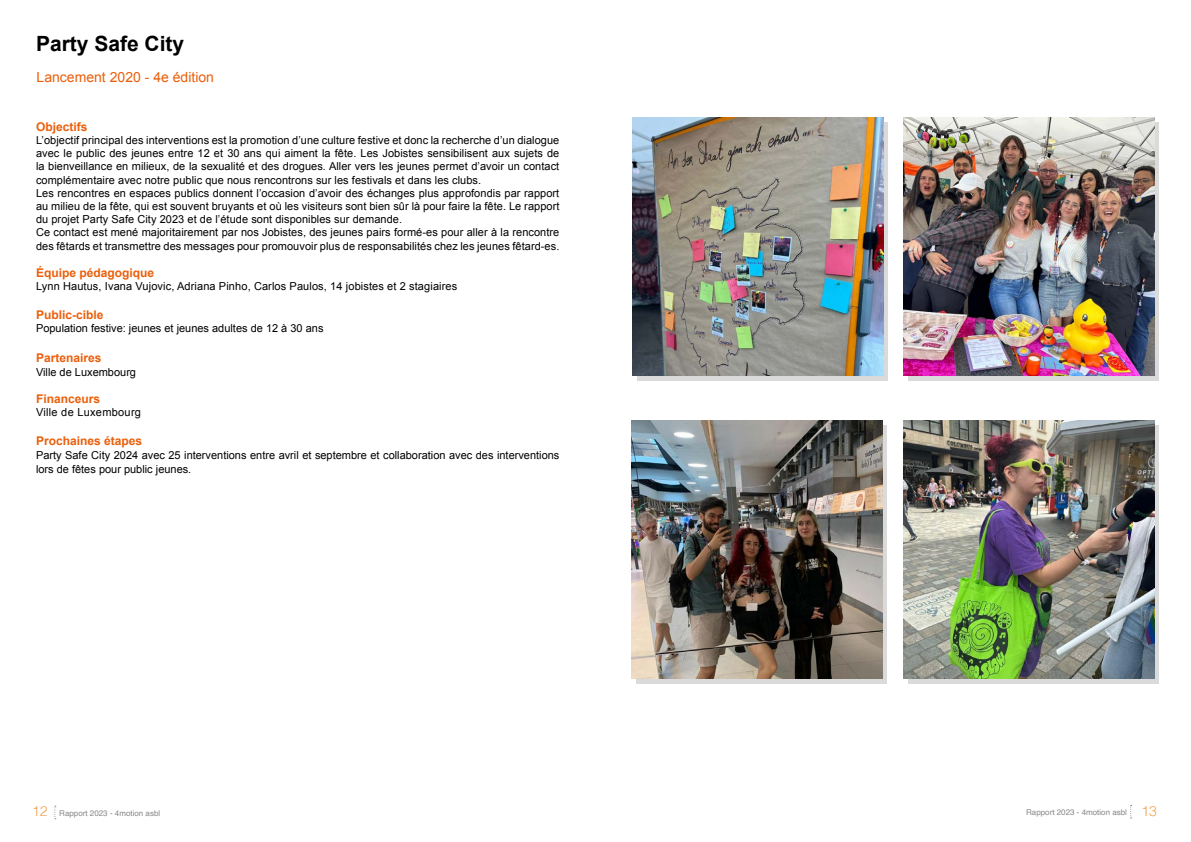
<style>
.page{position:relative;width:1191px;height:842px;background:#fff}
.page>*{position:absolute;margin:0;border:0;box-sizing:border-box;transform-origin:0 0}
.t1{font:700 21px "Arial";color:#000}
.t2{font:14px "Arial";color:#ea5f0b}
.t3{font:700 12px "Arial";color:#ea5f0b}
.t4{font:11px/13.2px "Arial";letter-spacing:.005em;color:#000}
.t5{font:11px "Arial";letter-spacing:.025em;color:#000}
.t6{font:8px "Helvetica";color:#898887}
.s1{font-weight:300;font-size:14px;color:#f1a048}
</style>
<div class="page">
<svg style="left:54px;top:806px;width:2px;height:13px"></svg>
<div style="left:636px;top:425px;width:251px;height:258px;background:#dadada"></div>
<svg style="left:908px;top:425px;width:251px;height:258px;background:#c1c4c1"></svg>
<div style="left:637px;top:122px;width:251px;height:258px;background:#dadada"></div>
<div style="left:908px;top:122px;width:251px;height:258px;background:#dadada"></div>
<img style="left:632px;top:118px;width:251px;height:258px">
<img style="left:903px;top:118px;width:252px;height:258px">
<img style="left:631px;top:420px;width:252px;height:258px">
<img style="left:903px;top:420px;width:251px;height:258px">
<h1 class="t1" style="left:36px;top:30px;width:150px">Party Safe City</h1>
<p class="t2" style="left:37px;top:68px;width:179px">Lancement 2020 - 4e édition</p>
<p class="t3" style="left:36px;top:119px;width:53px">Objectifs</p>
<p class="t4" style="left:36px;top:134px;width:525px">L’objectif principal des interventions est la promotion d’une culture festive et donc la recherche d’un dialogue avec le public des jeunes entre 12 et 30 ans qui aiment la fête. Les Jobistes sensibilisent aux sujets de la bienveillance en milieux, de la sexualité et des drogues. Aller vers les jeunes permet d’avoir un contact complémentaire avec notre public que nous rencontrons sur les festivals et dans les clubs.<br>Les rencontres en espaces publics donnent l’occasion d’avoir des échanges plus approfondis par rapport au milieu de la fête, qui est souvent bruyants et où les visiteurs sont bien sûr là pour faire la fête. Le rapport du projet Party Safe City 2023 et de l’étude sont disponibles sur demande.<br>Ce contact est mené majoritairement par nos Jobistes, des jeunes pairs formé-es pour aller à la rencontre des fêtards et transmettre des messages pour promouvoir plus de responsabilités chez les jeunes fêtard-es.</p>
<p class="t3" style="left:36px;top:265px;width:120px">Équipe pédagogique</p>
<p class="t4" style="left:36px;top:280px;width:423px">Lynn Hautus, Ivana Vujovic, Adriana Pinho, Carlos Paulos, 14 jobistes et 2 stagiaires</p>
<p class="t3" style="left:36px;top:307px;width:69px">Public-cible</p>
<p class="t4" style="left:36px;top:322px;width:289px">Population festive: jeunes et jeunes adultes de 12 à 30 ans</p>
<p class="t3" style="left:36px;top:350px;width:67px">Partenaires</p>
<p class="t4" style="left:36px;top:365px;width:102px">Ville de Luxembourg</p>
<p class="t3" style="left:36px;top:391px;width:66px">Financeurs</p>
<p class="t5" style="left:36px;top:405px;width:107px">Ville de Luxembourg</p>
<p class="t3" style="left:36px;top:433px;width:108px">Prochaines étapes</p>
<p class="t4" style="left:36px;top:448px;width:525px;line-height:14px">Party Safe City 2024 avec 25 interventions entre avril et septembre et collaboration avec des interventions lors de fêtes pour public jeunes.</p>
<p class="t6" style="left:32px;top:807px;width:130px"><span class="s1">12</span> Rapport 2023 - 4motion asbl</p>
<p class="t6" style="left:1026px;top:806px;width:132px">Rapport 2023 - 4motion asbl <span class="s1">13</span></p>
</div>
